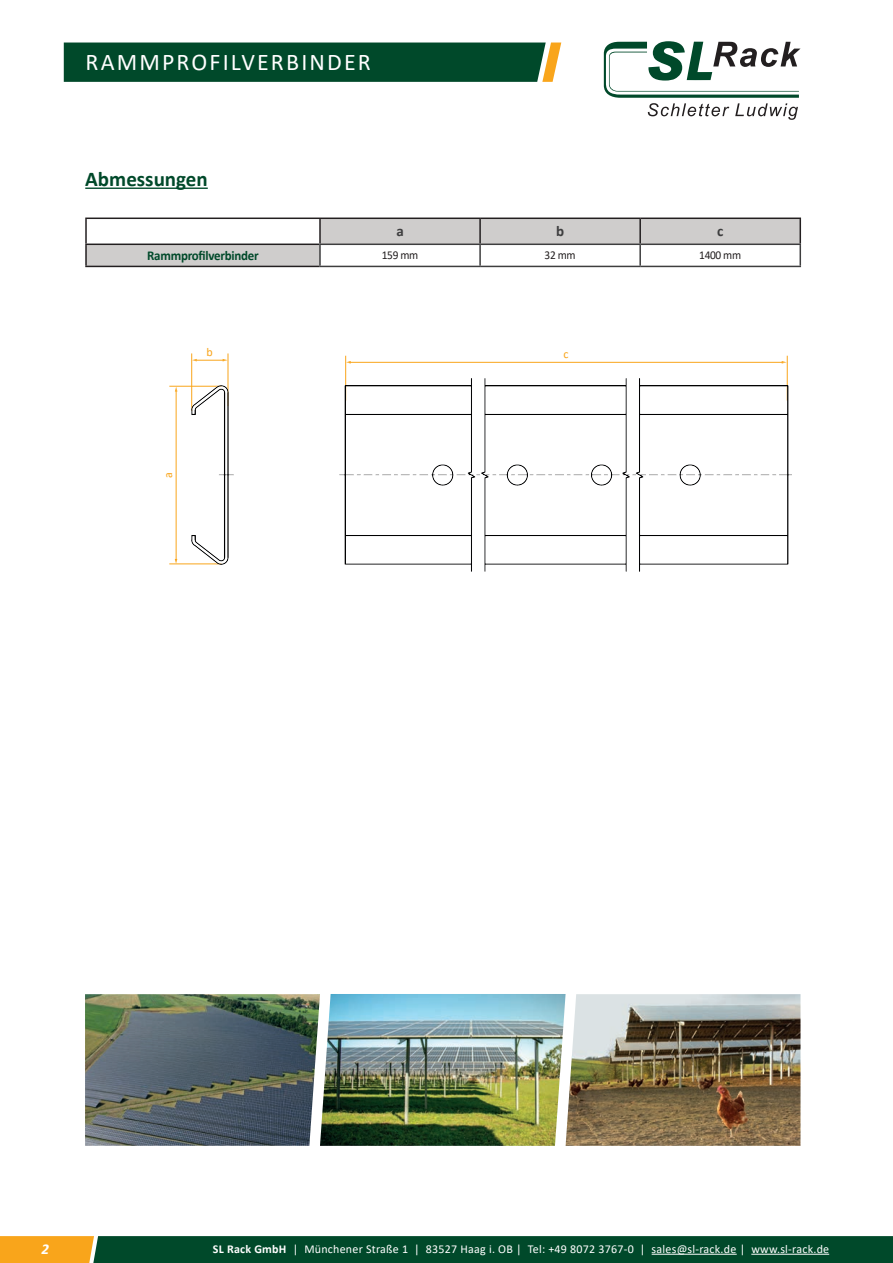
<style>
.page{position:relative;width:893px;height:1263px;background:#fff}
.page>*{position:absolute;margin:0;border:0;box-sizing:border-box;transform-origin:0 0}
.t1{font:24px "Calibri";letter-spacing:.09em;color:#fff}
.t2{font:700 21px "Calibri";color:#00492a}
.t3{font:700 15px "Calibri";color:#3e3e3f}
.t4{font:italic 700 15px "Calibri";color:#fff}
.t5{font:700 13.5px "Calibri";letter-spacing:-.02em;color:#00492a;scale:.96 1}
.t6{font:12px "Calibri";letter-spacing:.02em;color:#fff}
.t7{font:12px "Calibri";letter-spacing:-.03em;color:#231f20;scale:.95 1}
.t8{font:12px "Calibri";color:#f9a51b}
.s1{font-weight:700}
</style>
<div class="page">
<svg style="left:0;top:1236px;width:893px;height:27px;background:#1c542a"></svg>
<hr style="left:652px;top:1254px;width:85px;height:1px;background:#fff">
<hr style="left:751px;top:1254px;width:78px;height:1px;background:#fff">
<svg style="left:604px;top:41px;width:196px;height:79px"></svg>
<div style="left:64px;top:43px;width:497px;height:39px;background:#00492a"></div>
<div style="left:321px;top:219px;width:478px;height:25px;background:#cfcdcc"></div>
<div style="left:86px;top:244px;width:234px;height:22px;background:#cfcdcc"></div>
<hr style="left:319px;top:219px;width:2px;height:25px;background:#231f20">
<hr style="left:479px;top:219px;width:2px;height:25px;background:#231f20">
<hr style="left:639px;top:219px;width:2px;height:25px;background:#231f20">
<hr style="left:799px;top:219px;width:2px;height:25px;background:#231f20">
<hr style="left:85px;top:218px;width:235px;height:1px;background:#231f20">
<hr style="left:85px;top:219px;width:2px;height:25px;background:#231f20">
<hr style="left:320px;top:218px;width:160px;height:1px;background:#231f20">
<hr style="left:480px;top:218px;width:160px;height:1px;background:#231f20">
<hr style="left:640px;top:218px;width:161px;height:1px;background:#231f20">
<hr style="left:85px;top:244px;width:234px;height:1px;background:#231f20">
<hr style="left:85px;top:245px;width:2px;height:21px;background:#231f20">
<hr style="left:85px;top:266px;width:234px;height:1px;background:#231f20">
<hr style="left:319px;top:244px;width:161px;height:1px;background:#3e3e3f">
<hr style="left:319px;top:245px;width:2px;height:21px;background:#3e3e3f">
<hr style="left:480px;top:244px;width:160px;height:1px;background:#3e3e3f">
<hr style="left:479px;top:245px;width:2px;height:21px;background:#3e3e3f">
<hr style="left:640px;top:244px;width:161px;height:1px;background:#3e3e3f">
<hr style="left:639px;top:245px;width:2px;height:21px;background:#3e3e3f">
<hr style="left:799px;top:245px;width:2px;height:21px;background:#3e3e3f">
<hr style="left:319px;top:266px;width:161px;height:1px;background:#3e3e3f">
<hr style="left:480px;top:266px;width:160px;height:1px;background:#3e3e3f">
<hr style="left:640px;top:266px;width:161px;height:1px;background:#3e3e3f">
<hr style="left:85px;top:188px;width:123px;height:1px;background:#00492a">
<img style="left:85px;top:994px;width:715px;height:152px">
<hr style="left:349px;top:362px;width:434px;height:1px;background:#f9a51b">
<svg style="left:346px;top:361px;width:5px;height:3px"></svg>
<svg style="left:782px;top:361px;width:5px;height:3px"></svg>
<hr style="left:345px;top:356px;width:1px;height:45px;background:#f9a51b">
<hr style="left:787px;top:356px;width:1px;height:45px;background:#f9a51b">
<img style="left:339px;top:378px;width:452px;height:194px">
<hr style="left:176px;top:391px;width:1px;height:169px;background:#f9a51b">
<hr style="left:169px;top:563px;width:52px;height:1px;background:#f9a51b">
<hr style="left:169px;top:386px;width:53px;height:1px;background:#f9a51b">
<svg style="left:192px;top:359px;width:36px;height:2px"></svg>
<hr style="left:191px;top:353px;width:1px;height:58px;background:#f9a51b">
<hr style="left:228px;top:353px;width:1px;height:53px;background:#f9a51b">
<img style="left:191px;top:386px;width:43px;height:179px">
<h1 class="t1" style="left:86px;top:45px;width:287px">RAMMPROFILVERBINDER</h1>
<h2 class="t2" style="left:85px;top:164px;width:124px">Abmessungen</h2>
<p class="t3" style="left:396px;top:220px;width:9px">a</p>
<p class="t3" style="left:556px;top:220px;width:10px">b</p>
<p class="t3" style="left:717px;top:220px;width:8px">c</p>
<p class="t5" style="left:147px;top:246px;width:118px">Rammprofilverbinder</p>
<p class="t7" style="left:382px;top:247px;width:40px">159 mm</p>
<p class="t7" style="left:545px;top:247px;width:34px">32 mm</p>
<p class="t7" style="left:699px;top:247px;width:46px">1400 mm</p>
<p class="t8" style="left:206px;top:344px;width:8px">b</p>
<p class="t8" style="left:160px;top:478px;width:7px;rotate:-90deg">a</p>
<p class="t8" style="left:564px;top:346px;width:7px">c</p>
<p class="t4" style="left:41px;top:1238px;width:9px">2</p>
<p class="t6" style="left:213px;top:1240px;width:618px"><span class="s1">SL Rack GmbH</span> | Münchener Straße 1 | 83527 Haag i. OB | Tel: +49 8072 3767-0 | sales@sl-rack.de | www.sl-rack.de</p>
</div>
